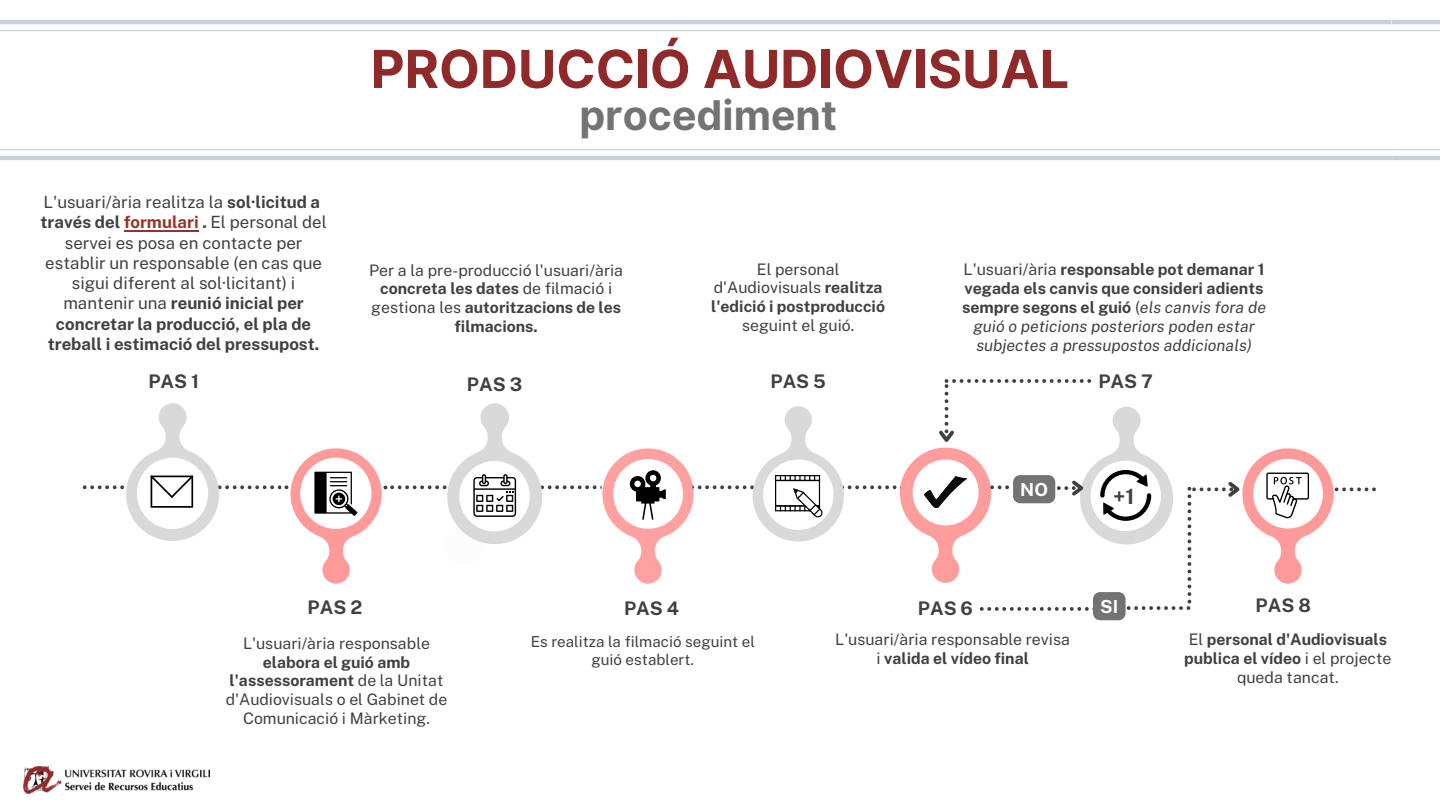
<style>
.page{position:relative;width:1440px;height:810px;background:#fff}
.page>*{position:absolute;margin:0;border:0;box-sizing:border-box;transform-origin:0 0}
.t1{font:700 52.4px "Inter";color:#90292a}
.t2{font:700 41px "Inter";color:#737373}
.t3{font:700 21px "Public Sans";color:#404040}
.t4{font:700 18.8px "Public Sans";color:#404040}
.t5{font:700 18px "Public Sans";color:#fff}
.t6{font:16.9px/20.2px "Public Sans";color:#404040;text-align:center}
.t7{font:italic 16px/18.9px "Public Sans";color:#404040;text-align:center}
.t8{font:15.9px/18.8px "Public Sans";color:#404040;text-align:center}
.t9{font:700 15.9px/18.8px "Public Sans";color:#404040;text-align:center}
.t10{font:15.2px/17.8px "Public Sans";color:#404040;text-align:center}
.s1{font-weight:700}
.s2{font-weight:700;color:#94332a}
.s3{font-style:normal}
.s4{font-weight:700;font-style:normal}
.s5{font-weight:400}
</style>
<div class="page">
<img style="left:24px;top:767px;width:186px;height:27px">
<svg style="left:0;top:20px;width:1440px;height:140px"></svg>
<hr style="left:124px;top:230px;width:75px;height:1px;background:#94332a">
<svg style="left:83px;top:379px;width:1293px;height:241px"></svg>
<p class="t6" style="left:40px;top:192px;width:288px">L'usuari/ària realitza la <span class="s1">sol·licitud a través del</span> <span class="s2">formulari</span> <span class="s1">.</span> El personal del servei es posa en contacte per establir un responsable (en cas que sigui diferent al sol·licitant) i mantenir una <span class="s1">reunió inicial per concretar la producció, el pla de treball i estimació del pressupost.</span></p>
<p class="t4" style="left:148px;top:370px;width:52px">PAS 1</p>
<p class="t1" style="left:371px;top:38px;width:700px">PRODUCCIÓ AUDIOVISUAL</p>
<p class="t2" style="left:579px;top:90px;width:259px">procediment</p>
<p class="t8" style="left:369px;top:260px;width:256px">Per a la pre-producció l'usuari/ària <span class="s1">concreta les dates</span> de filmació i gestiona les <span class="s1">autoritzacions de les filmacions.</span></p>
<p class="t4" style="left:467px;top:373px;width:57px">PAS 3</p>
<p class="t8" style="left:711px;top:260px;width:175px">El personal d'Audiovisuals <span class="s1">realitza l'edició i postproducció </span>seguint el guió.</p>
<p class="t4" style="left:770px;top:370px;width:57px">PAS 5</p>
<p class="t7" style="left:962px;top:260px;width:305px"><span class="s3">L'usuari/ària</span> <span class="s4">responsable pot demanar 1 vegada els canvis que consideri adients sempre segons el guió</span> <span class="s3">(</span>els canvis fora de guió o peticions posteriors poden estar subjectes a pressupostos addicionals)</p>
<p class="t5" style="left:1020px;top:479px;width:29px">NO</p>
<p class="t4" style="left:1098px;top:370px;width:56px">PAS 7</p>
<p class="t3" style="left:1113px;top:484px;width:23px">+1</p>
<p class="t4" style="left:308px;top:596px;width:56px">PAS 2</p>
<p class="t8" style="left:226px;top:634px;width:223px">L'usuari/ària responsable <span class="s1">elabora el guió amb l'assessorament</span> de la Unitat d'Audiovisuals o el Gabinet de<br>Comunicació i Màrketing.</p>
<p class="t4" style="left:624px;top:597px;width:57px">PAS 4</p>
<p class="t10" style="left:531px;top:632px;width:226px">Es realitza la filmació seguint el guió establert.</p>
<p class="t4" style="left:918px;top:597px;width:57px">PAS 6</p>
<p class="t8" style="left:835px;top:630px;width:236px">L'usuari/ària responsable revisa i <span class="s1">valida el vídeo final</span></p>
<p class="t5" style="left:1100px;top:596px;width:19px">SI</p>
<p class="t4" style="left:1256px;top:594px;width:57px">PAS 8</p>
<p class="t9" style="left:1184px;top:630px;width:209px"><span class="s5">El</span> personal d'Audiovisuals publica el vídeo <span class="s5">i el projecte queda tancat.</span></p>
</div>
